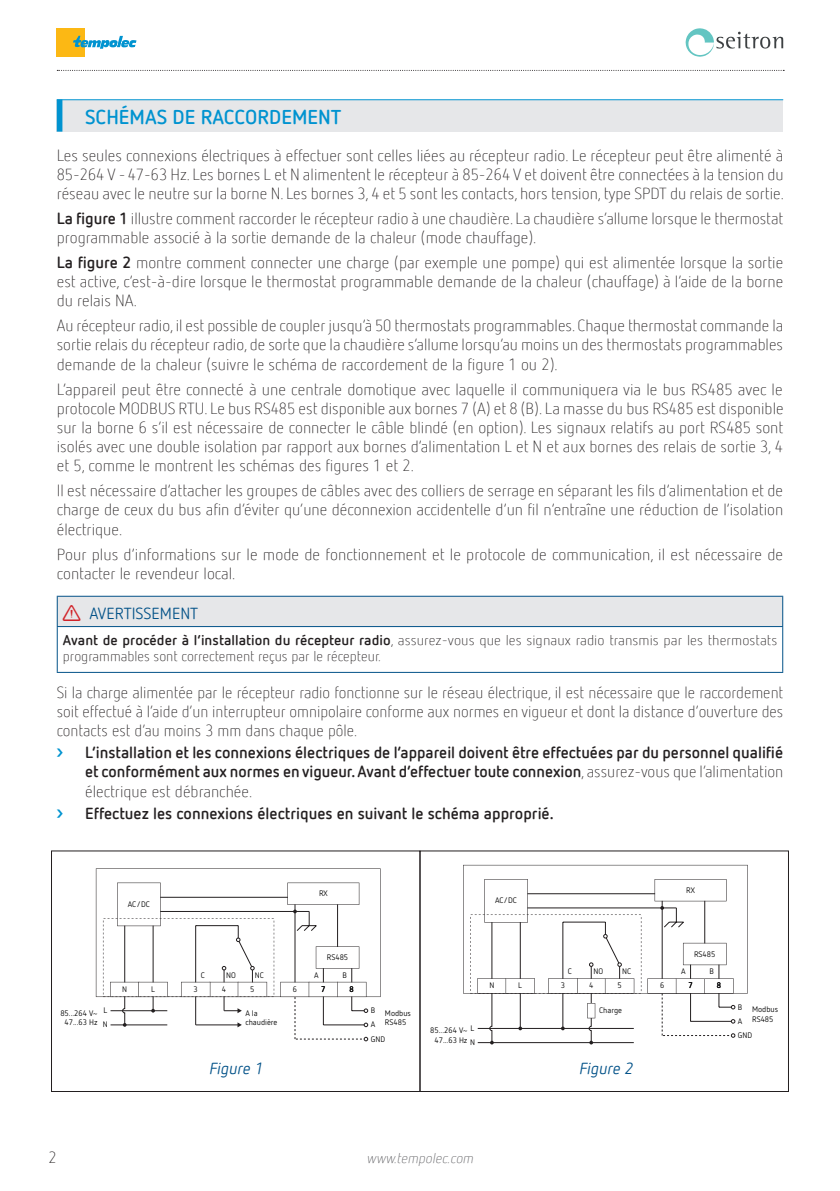
<style>
.page{position:relative;width:840px;height:1191px;background:#fff}
.page>*{position:absolute;margin:0;border:0;box-sizing:border-box;transform-origin:0 0}
.t1{font:700 20px "Netto Offc Pro";color:#0093d0}
.t2{font:300 16px/19.2px "Netto Offc Pro";color:#231f20;text-align:justify}
.t3{font:700 16px/19.2px "Netto Offc Pro";color:#231f20;text-align:justify}
.t4{font:italic 16px "Netto Offc Pro";color:#045389}
.t5{font:16px "Netto Offc Pro";color:#045389}
.t6{font:300 14px/16.8px "Netto Offc Pro";color:#231f20}
.t7{font:italic 300 14px "Netto Offc Pro";color:#636366}
.t8{font:8px/14.2px "Netto Offc Pro";color:#000001}
.s1{font-weight:700}
.s2{font-weight:300}
</style>
<div class="page">
<div style="left:57px;top:28px;width:28px;height:29px;background:#fcb814"></div>
<svg style="left:73px;top:36px;width:63px;height:13px"></svg>
<svg style="left:685px;top:28px;width:97px;height:29px"></svg>
<svg style="left:57px;top:70px;width:726px;height:1px"></svg>
<div style="left:419px;top:850px;width:369px;height:241px;border:1px solid #231f20"></div>
<div style="left:57px;top:100px;width:725px;height:32px;background:#e6e7e9"></div>
<div style="left:57px;top:99px;width:5px;height:33px;background:#0093d0"></div>
<hr style="left:57px;top:99px;width:725px;height:1px;background:#0093d0">
<div style="left:57px;top:596px;width:725px;height:30px;background:#e6e7e9"></div>
<hr style="left:57px;top:596px;width:725px;height:1px;background:#045389">
<hr style="left:57px;top:626px;width:725px;height:1px;background:#045389">
<hr style="left:57px;top:627px;width:1px;height:45px;background:#045389">
<hr style="left:781px;top:627px;width:1px;height:45px;background:#045389">
<hr style="left:57px;top:672px;width:725px;height:1px;background:#045389">
<svg style="left:96px;top:868px;width:284px;height:173px"></svg>
<svg style="left:463px;top:865px;width:284px;height:179px"></svg>
<svg style="left:57px;top:597px;width:1px;height:29px"></svg>
<p class="t1" style="left:85px;top:104px;width:258px">SCHÉMAS DE RACCORDEMENT</p>
<p class="t2" style="left:57px;top:145px;width:728px">Les seules connexions électriques à effectuer sont celles liées au récepteur radio. Le récepteur peut être alimenté à 85-264 V - 47-63 Hz. Les bornes L et N alimentent le récepteur à 85-264 V et doivent être connectées à la tension du réseau avec le neutre sur la borne N. Les bornes 3, 4 et 5 sont les contacts, hors tension, type SPDT du relais de sortie.</p>
<p class="t2" style="left:57px;top:208px;width:727px"><span class="s1">La figure 1</span> illustre comment raccorder le récepteur radio à une chaudière. La chaudière s’allume lorsque le thermostat programmable associé à la sortie demande de la chaleur (mode chauffage).</p>
<p class="t2" style="left:57px;top:252px;width:727px"><span class="s1">La figure 2</span> montre comment connecter une charge (par exemple une pompe) qui est alimentée lorsque la sortie est active, c’est-à-dire lorsque le thermostat programmable demande de la chaleur (chauffage) à l’aide de la borne du relais NA.</p>
<p class="t2" style="left:57px;top:316px;width:727px">Au récepteur radio, il est possible de coupler jusqu’à 50 thermostats programmables. Chaque thermostat commande la sortie relais du récepteur radio, de sorte que la chaudière s’allume lorsqu’au moins un des thermostats programmables demande de la chaleur (suivre le schéma de raccordement de la figure 1 ou 2).</p>
<p class="t2" style="left:57px;top:379px;width:728px">L’appareil peut être connecté à une centrale domotique avec laquelle il communiquera via le bus RS485 avec le protocole MODBUS RTU. Le bus RS485 est disponible aux bornes 7 (A) et 8 (B). La masse du bus RS485 est disponible sur la borne 6 s’il est nécessaire de connecter le câble blindé (en option). Les signaux relatifs au port RS485 sont isolés avec une double isolation par rapport aux bornes d’alimentation L et N et aux bornes des relais de sortie 3, 4 et 5, comme le montrent les schémas des figures 1 et 2.</p>
<p class="t2" style="left:57px;top:480px;width:727px">Il est nécessaire d’attacher les groupes de câbles avec des colliers de serrage en séparant les fils d’alimentation et de charge de ceux du bus afin d’éviter qu’une déconnexion accidentelle d’un fil n’entraîne une réduction de l’isolation électrique.</p>
<p class="t2" style="left:57px;top:544px;width:727px">Pour plus d’informations sur le mode de fonctionnement et le protocole de communication, il est nécessaire de contacter le revendeur local.</p>
<p class="t5" style="left:89px;top:603px;width:110px">AVERTISSEMENT</p>
<p class="t6" style="left:63px;top:631px;width:715px"><span class="s1">Avant de procéder à l’installation du récepteur radio</span>, assurez-vous que les signaux radio transmis par les thermostats programmables sont correctement reçus par le récepteur.</p>
<p class="t2" style="left:57px;top:682px;width:727px">Si la charge alimentée par le récepteur radio fonctionne sur le réseau électrique, il est nécessaire que le raccordement soit effectué à l’aide d’un interrupteur omnipolaire conforme aux normes en vigueur et dont la distance d’ouverture des contacts est d’au moins 3 mm dans chaque pôle.</p>
<p class="t3" style="left:85px;top:742px;width:699px">L’installation et les connexions électriques de l’appareil doivent être effectuées par du personnel qualifié et conformément aux normes en vigueur. Avant d’effectuer toute connexion<span class="s2">, assurez-vous que l’alimentation électrique est débranchée.</span></p>
<p class="t3" style="left:85px;top:802px;width:470px">Effectuez les connexions électriques en suivant le schéma approprié.</p>
<p class="t8" style="left:128px;top:896px;width:23px">AC/DC</p>
<p class="t8" style="left:103px;top:1003px;width:6px">L<br>N</p>
<p class="t8" style="left:60px;top:1007px;width:39px;line-height:9.6px;text-align:center">85...264 V~<br>47...63 Hz</p>
<p class="t8" style="left:122px;top:981px;width:6px">N</p>
<p class="t8" style="left:151px;top:981px;width:5px">L</p>
<p class="t8" style="left:319px;top:886px;width:10px">RX</p>
<p class="t8" style="left:495px;top:893px;width:23px">AC/DC</p>
<p class="t8" style="left:685px;top:882px;width:10px">RX</p>
<p class="t8" style="left:327px;top:950px;width:23px">RS485</p>
<p class="t8" style="left:693px;top:946px;width:23px">RS485</p>
<p class="t8" style="left:200px;top:967px;width:6px">C</p>
<p class="t8" style="left:226px;top:967px;width:11px">NO</p>
<p class="t8" style="left:255px;top:967px;width:11px">NC</p>
<p class="t8" style="left:314px;top:967px;width:6px">A</p>
<p class="t8" style="left:342px;top:967px;width:6px">B</p>
<p class="t8" style="left:567px;top:964px;width:6px">C</p>
<p class="t8" style="left:593px;top:964px;width:11px">NO</p>
<p class="t8" style="left:621px;top:964px;width:11px">NC</p>
<p class="t8" style="left:680px;top:964px;width:6px">A</p>
<p class="t8" style="left:709px;top:964px;width:6px">B</p>
<p class="t8" style="left:193px;top:981px;width:6px">3</p>
<p class="t8" style="left:250px;top:981px;width:6px">5</p>
<p class="t8" style="left:222px;top:981px;width:6px">4</p>
<p class="t8" style="left:293px;top:981px;width:6px">6</p>
<p class="t8" style="left:321px;top:981px;width:6px">7</p>
<p class="t8" style="left:349px;top:981px;width:6px">8</p>
<p class="t8" style="left:489px;top:978px;width:6px">N</p>
<p class="t8" style="left:518px;top:978px;width:5px">L</p>
<p class="t8" style="left:560px;top:978px;width:6px">3</p>
<p class="t8" style="left:617px;top:978px;width:6px">5</p>
<p class="t8" style="left:588px;top:978px;width:6px">4</p>
<p class="t8" style="left:659px;top:978px;width:6px">6</p>
<p class="t8" style="left:688px;top:978px;width:6px">7</p>
<p class="t8" style="left:716px;top:978px;width:6px">8</p>
<p class="t8" style="left:370px;top:1003px;width:16px">B<br>A<br>GND</p>
<p class="t8" style="left:245px;top:1007px;width:34px;line-height:9.6px">A la chaudière</p>
<p class="t8" style="left:385px;top:1007px;width:28px;line-height:9.6px">Modbus<br>RS485</p>
<p class="t8" style="left:470px;top:1020px;width:6px">L<br>N</p>
<p class="t8" style="left:430px;top:1025px;width:39px;line-height:9.6px;text-align:center">85...264 V~<br>47...63 Hz</p>
<p class="t8" style="left:598px;top:1003px;width:24px">Charge</p>
<p class="t8" style="left:737px;top:999px;width:16px">B<br>A<br>GND</p>
<p class="t8" style="left:751px;top:1004px;width:28px;line-height:9.6px">Modbus<br>RS485</p>
<p class="t4" style="left:209px;top:1057px;width:59px">Figure 1</p>
<p class="t4" style="left:578px;top:1057px;width:59px">Figure 2</p>
<p class="t2" style="left:48px;top:1147px;width:10px">2</p>
<p class="t7" style="left:366px;top:1149px;width:111px">www.tempolec.com</p>
</div>
